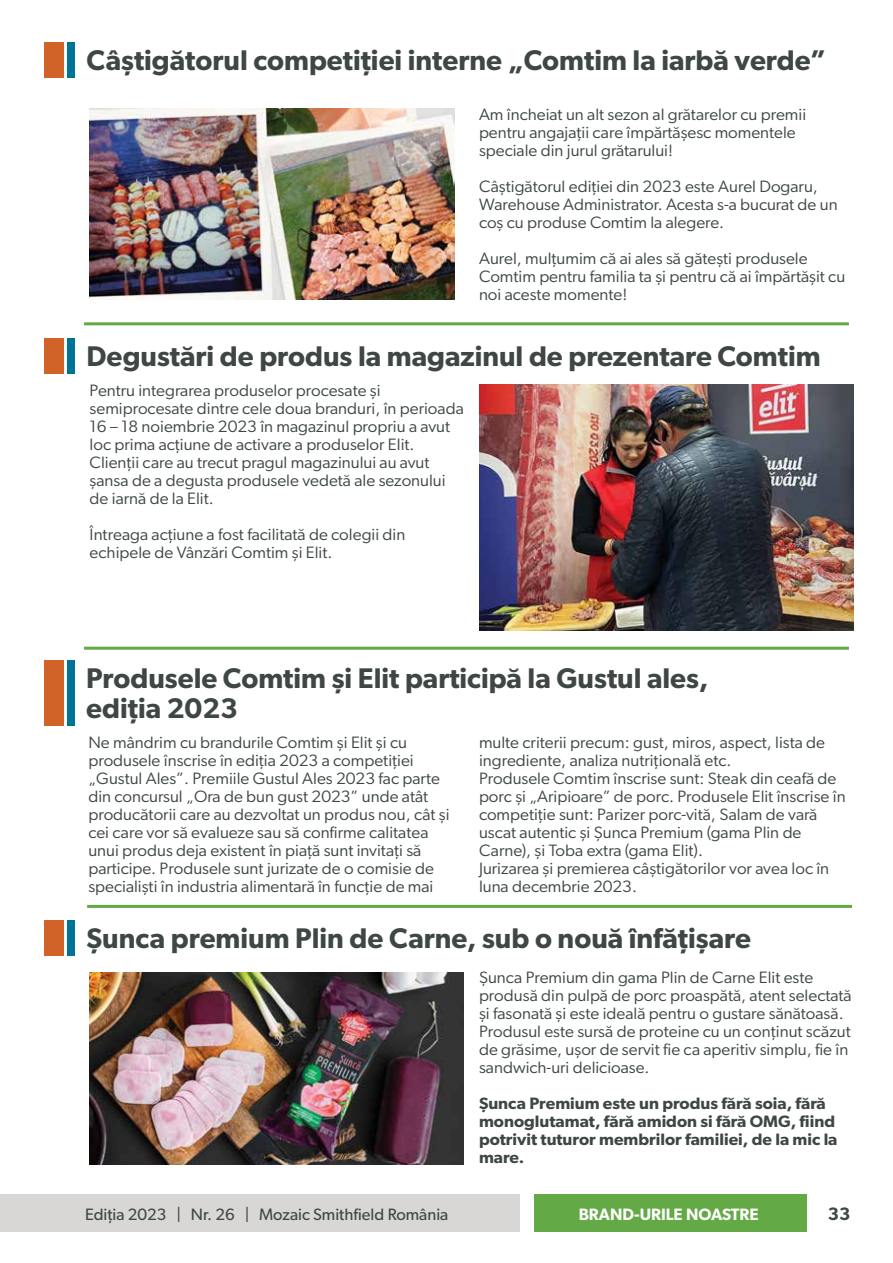
<style>
.page{position:relative;width:893px;height:1263px;background:#fff}
.page>*{position:absolute;margin:0;border:0;box-sizing:border-box;transform-origin:0 0}
.t1{font:600 28.5px/30px "Gibson";color:#3e4744}
.t2{font:600 18px "Gibson";color:#3e4744}
.t3{font:16.5px/18px "Gibson";color:#3e4744}
.t4{font:600 16.5px/18px "Gibson";color:#3e4744}
.t5{font:16.5px "Gibson";color:#3e4744}
.t6{font:600 16.5px "Gibson";color:#fff}
</style>
<div class="page">
<div style="left:0;top:1194px;width:520px;height:38px;background:#d8d7d6"></div>
<div style="left:535px;top:1194px;width:272px;height:38px;background:#63a945"></div>
<hr style="left:84px;top:647px;width:765px;height:3px;background:#63a945">
<hr style="left:84px;top:322px;width:765px;height:3px;background:#63a945">
<div style="left:44px;top:43px;width:19px;height:35px;background:#d26328"></div>
<div style="left:67px;top:43px;width:7px;height:35px;background:#007496"></div>
<img style="left:90px;top:108px;width:365px;height:192px">
<div style="left:44px;top:920px;width:19px;height:36px;background:#d26328"></div>
<div style="left:67px;top:920px;width:7px;height:36px;background:#007496"></div>
<img style="left:90px;top:972px;width:374px;height:192px">
<img style="left:479px;top:385px;width:374px;height:245px">
<div style="left:44px;top:339px;width:19px;height:35px;background:#d26328"></div>
<div style="left:67px;top:339px;width:7px;height:35px;background:#007496"></div>
<hr style="left:87px;top:905px;width:765px;height:3px;background:#63a945">
<div style="left:44px;top:661px;width:19px;height:65px;background:#d26328"></div>
<div style="left:67px;top:661px;width:7px;height:65px;background:#007496"></div>
<h1 class="t1" style="left:87px;top:45px;width:741px">Câștigătorul competiției interne „Comtim la iarbă verde”</h1>
<p class="t3" style="left:479px;top:105px;width:329px">Am încheiat un alt sezon al grătarelor cu premii pentru angajații care împărtășesc momentele speciale din jurul grătarului!</p>
<p class="t3" style="left:479px;top:177px;width:360px">Câștigătorul ediției din 2023 este Aurel Dogaru,<br>Warehouse Administrator. Acesta s-a bucurat de un coș cu produse Comtim la alegere.</p>
<p class="t3" style="left:479px;top:249px;width:368px">Aurel, mulțumim că ai ales să gătești produsele<br>Comtim pentru familia ta și pentru că ai împărtășit cu noi aceste momente!</p>
<h1 class="t1" style="left:87px;top:341px;width:735px">Degustări de produs la magazinul de prezentare Comtim</h1>
<p class="t3" style="left:90px;top:381px;width:376px">Pentru integrarea produselor procesate și semiprocesate dintre cele doua branduri, în perioada 16 – 18 noiembrie 2023 în magazinul propriu a avut loc prima acțiune de activare a produselor Elit.<br>Clienții care au trecut pragul magazinului au avut șansa de a degusta produsele vedetă ale sezonului de iarnă de la Elit.</p>
<p class="t3" style="left:90px;top:525px;width:317px">Întreaga acțiune a fost facilitată de colegii din echipele de Vânzări Comtim și Elit.</p>
<h1 class="t1" style="left:86px;top:662px;width:624px">Produsele Comtim și Elit participă la Gustul ales, ediția 2023</h1>
<p class="t3" style="left:88px;top:733px;width:363px">Ne mândrim cu brandurile Comtim și Elit și cu produsele înscrise în ediția 2023 a competiției „Gustul Ales”. Premiile Gustul Ales 2023 fac parte din concursul „Ora de bun gust 2023” unde atât producătorii care au dezvoltat un produs nou, cât și cei care vor să evalueze sau să confirme calitatea unui produs deja existent în piață sunt invitați să participe. Produsele sunt jurizate de o comisie de specialiști în industria alimentară în funcție de mai</p>
<p class="t3" style="left:479px;top:733px;width:368px">multe criterii precum: gust, miros, aspect, lista de ingrediente, analiza nutrițională etc.<br>Produsele Comtim înscrise sunt: Steak din ceafă de porc și „Aripioare” de porc. Produsele Elit înscrise în competiție sunt: Parizer porc-vită, Salam de vară uscat autentic și Șunca Premium (gama Plin de Carne), și Toba extra (gama Elit).<br>Jurizarea și premierea câștigătorilor vor avea loc în luna decembrie 2023.</p>
<h1 class="t1" style="left:87px;top:922px;width:666px">Șunca premium Plin de Carne, sub o nouă înfățișare</h1>
<p class="t3" style="left:479px;top:968px;width:374px">Șunca Premium din gama Plin de Carne Elit este produsă din pulpă de porc proaspătă, atent selectată și fasonată și este ideală pentru o gustare sănătoasă.<br>Produsul este sursă de proteine cu un conținut scăzut de grăsime, ușor de servit fie ca aperitiv simplu, fie în sandwich-uri delicioase.</p>
<p class="t4" style="left:479px;top:1094px;width:360px">Șunca Premium este un produs fără soia, fără monoglutamat, fără amidon si fără OMG, fiind potrivit tuturor membrilor familiei, de la mic la mare.</p>
<p class="t5" style="left:85px;top:1204px;width:365px">Ediția 2023 | Nr. 26 | Mozaic Smithfield România</p>
<p class="t6" style="left:579px;top:1205px;width:181px">BRAND-URILE NOASTRE</p>
<p class="t2" style="left:828px;top:1203px;width:24px">33</p>
</div>
